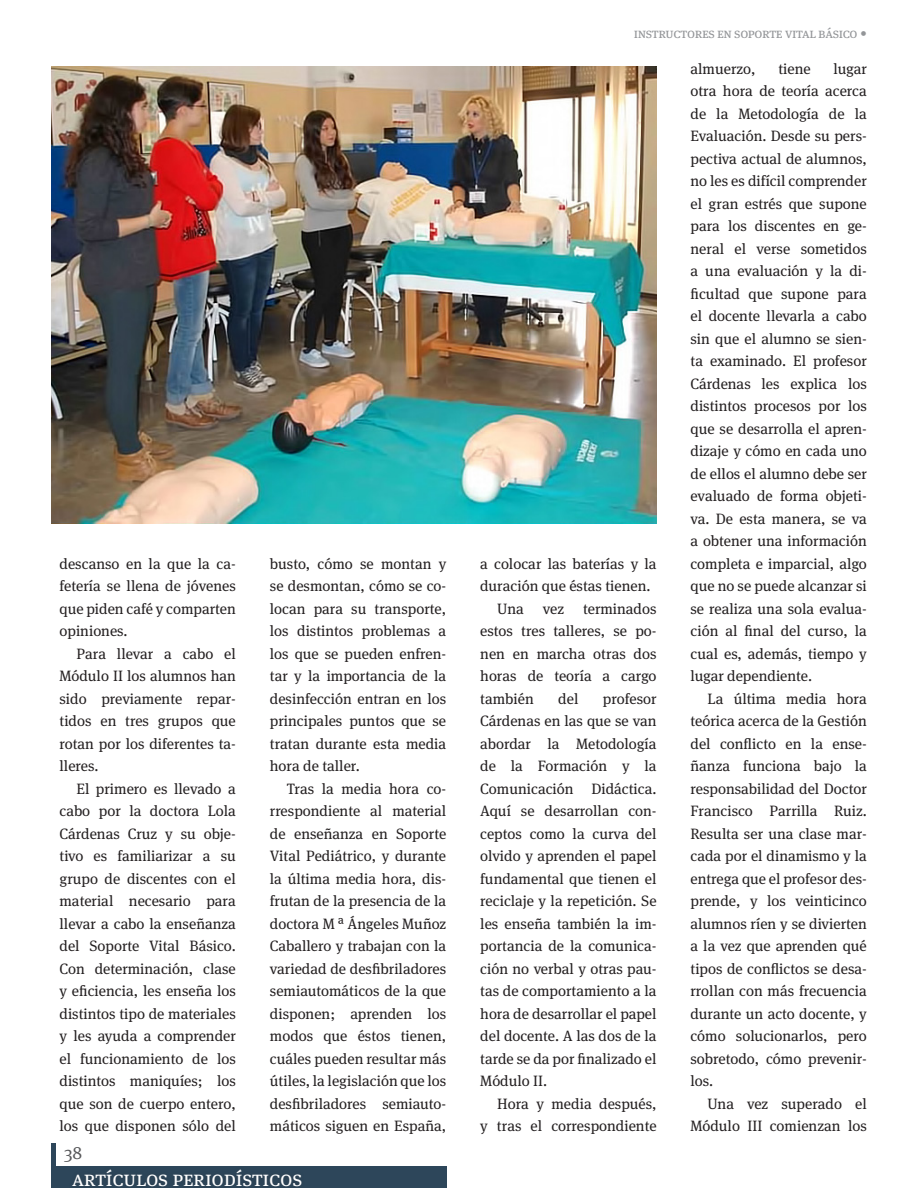
<style>
.page{position:relative;width:918px;height:1188px;background:#fff}
.page>*{position:absolute;margin:0;border:0;box-sizing:border-box;transform-origin:0 0}
.Título_de_sección{font:21px "Meta Serif OT";color:#fff}
.t1{font:18px "Meta Serif OT";color:#57585a}
.Cuerpo_de_texto{font:15px/22.5px "Meta Serif OT";color:#231f20;text-align:justify}
.Título_de_artículo_a{font:13.5px "Meta Serif OT";letter-spacing:-.025em;color:#939598}
</style>
<div class="page">
<hr style="left:51px;top:1143px;width:4px;height:45px;background:#2d465a">
<div style="left:51px;top:1167px;width:395px;height:21px;background:#2d465a"></div>
<div style="left:69px;top:1165px;width:237px;height:23px;background:#2c4457"></div>
<img style="left:51px;top:66px;width:606px;height:458px">
<p class="Cuerpo_de_texto" style="left:60px;top:552px;width:178px">descanso en la que la ca&shy;fetería se llena de jóvenes que piden café y comparten opiniones.</p>
<p class="Cuerpo_de_texto" style="left:60px;top:642px;width:178px;text-indent:17px">Para llevar a cabo el Módulo II los alumnos han sido previamente repar&shy;tidos en tres grupos que rotan por los diferentes ta&shy;lleres.</p>
<p class="Cuerpo_de_texto" style="left:60px;top:777px;width:178px;text-indent:17px">El primero es llevado a cabo por la doctora Lola Cárdenas Cruz y su obje&shy;tivo es familiarizar a su grupo de discentes con el material necesario para llevar a cabo la enseñanza del Soporte Vital Básico.<br>Con determinación, clase y eficiencia, les enseña los distintos tipo de materiales y les ayuda a comprender el funcionamiento de los distintos maniquíes; los que son de cuerpo entero, los que disponen sólo del</p>
<p class="Cuerpo_de_texto" style="left:270px;top:552px;width:178px">busto, cómo se montan y se desmontan, cómo se co&shy;locan para su transporte, los distintos problemas a los que se pueden enfren&shy;tar y la importancia de la desinfección entran en los principales puntos que se tratan durante esta media hora de taller.</p>
<p class="Cuerpo_de_texto" style="left:270px;top:777px;width:178px;text-indent:17px">Tras la media hora co&shy;rrespondiente al material de enseñanza en Soporte Vital Pediátrico, y durante la última media hora, dis&shy;frutan de la presencia de la doctora M ª Ángeles Muñoz Caballero y trabajan con la variedad de desfibriladores semiautomáticos de la que disponen; aprenden los modos que éstos tienen, cuáles pueden resultar más útiles, la legislación que los desfibriladores semiauto&shy;máticos siguen en España,</p>
<p class="t1" style="left:64px;top:1143px;width:20px">38</p>
<p class="Título_de_sección" style="left:72px;top:1166px;width:24px">Artículos</p>
<p class="Título_de_sección" style="left:172px;top:1166px;width:22px">Periodísticos</p>
<p class="Título_de_artículo_a" style="left:634px;top:26px;width:12px">Instructores</p>
<p class="Título_de_artículo_a" style="left:717px;top:26px;width:31px">en Soporte</p>
<p class="Título_de_artículo_a" style="left:785px;top:26px;width:14px">Vital</p>
<p class="Título_de_artículo_a" style="left:818px;top:26px;width:22px">Básico</p>
<p class="Título_de_artículo_a" style="left:860px;top:26px;width:8px">•</p>
<p class="Cuerpo_de_texto" style="left:480px;top:552px;width:178px">a colocar las baterías y la duración que éstas tienen.</p>
<p class="Cuerpo_de_texto" style="left:497px;top:597px;width:28px">Una</p>
<p class="Cuerpo_de_texto" style="left:543px;top:597px;width:23px">vez</p>
<p class="Cuerpo_de_texto" style="left:480px;top:597px;width:178px;text-indent:103px">terminados estos tres talleres, se po&shy;nen en marcha otras dos horas de teoría a cargo también</p>
<p class="Cuerpo_de_texto" style="left:480px;top:687px;width:178px;text-indent:123px">profesor Cárdenas en las que se van abordar la Metodología de la Formación y la Comunicación Didáctica.<br>Aquí se desarrollan con&shy;ceptos como la curva del olvido y aprenden el papel fundamental que tienen el reciclaje y la repetición. Se les enseña también la im&shy;portancia de la comunica&shy;ción no verbal y otras pau&shy;tas de comportamiento a la hora de desarrollar el papel del docente. A las dos de la tarde se da por finalizado el Módulo II.</p>
<p class="Cuerpo_de_texto" style="left:480px;top:1092px;width:178px;text-align:right">Hora y media después,<br>y tras el correspondiente</p>
<p class="Cuerpo_de_texto" style="left:558px;top:687px;width:22px">del</p>
<p class="Cuerpo_de_texto" style="left:691px;top:57px;width:178px;text-indent:143px">lugar otra hora de teoría acerca de la Metodología de la Evaluación. Desde su pers&shy;pectiva actual de alumnos, no les es difícil comprender el gran estrés que supone para los discentes en ge&shy;neral el verse sometidos a una evaluación y la di&shy;ficultad que supone para el docente llevarla a cabo sin que el alumno se sien&shy;ta examinado. El profesor Cárdenas les explica los distintos procesos por los que se desarrolla el apren&shy;dizaje y cómo en cada uno de ellos el alumno debe ser evaluado de forma objeti&shy;va. De esta manera, se va a obtener una información completa e imparcial, algo que no se puede alcanzar si se realiza una sola evalua&shy;ción al final del curso, la cual es, además, tiempo y lugar dependiente.</p>
<p class="Cuerpo_de_texto" style="left:691px;top:687px;width:178px;text-indent:17px">La última media hora teórica acerca de la Gestión del conflicto en la ense&shy;ñanza funciona bajo la responsabilidad del Doctor Francisco Parrilla Ruiz.<br>Resulta ser una clase mar&shy;cada por el dinamismo y la entrega que el profesor des&shy;prende, y los veinticinco alumnos ríen y se divierten a la vez que aprenden qué tipos de conflictos se desa&shy;rrollan con más frecuencia durante un acto docente, y cómo solucionarlos, pero sobretodo, cómo prevenir&shy;los.</p>
<p class="Cuerpo_de_texto" style="left:691px;top:1092px;width:178px;text-align:right">Una vez superado el<br>Módulo III comienzan los</p>
<p class="Cuerpo_de_texto" style="left:691px;top:57px;width:66px">almuerzo,</p>
<p class="Cuerpo_de_texto" style="left:778px;top:57px;width:34px">tiene</p>
</div>
